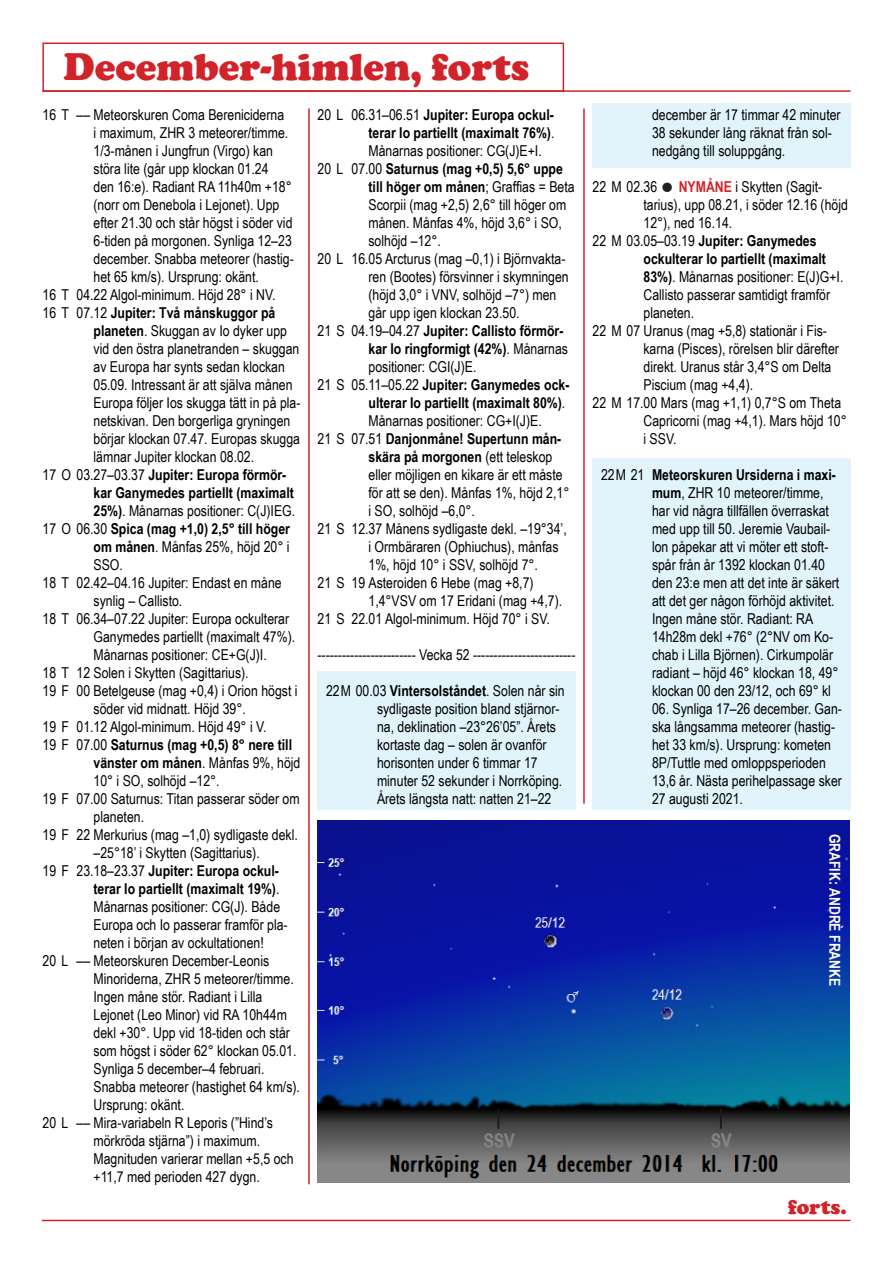
<style>
.page{position:relative;width:893px;height:1263px;background:#fff}
.page>*{position:absolute;margin:0;border:0;box-sizing:border-box;transform-origin:0 0}
.t1{font:900 39px "Cooper";color:#d1232a}
.t2{font:900 21px "Cooper";color:#d1232a}
.Kalender{font:15px/18px "Arial Narrow";color:#000}
.Kalender_med_indrag{font:15px/18px "Arial Narrow";color:#000}
.Kalender-2{font:700 15px/18px "Arial Narrow";color:#000}
.Byline{font:700 15px "Arial Narrow";color:#fff}
.s1{font-weight:700}
.s2{font-weight:400}
.s3{color:#231f20}
.s4{font-weight:700;color:#d1232a}
</style>
<div class="page">
<div style="left:592px;top:459px;width:259px;height:351px;background:#e1f4fc"></div>
<div style="left:592px;top:103px;width:259px;height:65px;background:#e1f4fc"></div>
<div style="left:317px;top:671px;width:259px;height:139px;background:#e1f4fc"></div>
<div style="left:42px;top:43px;width:522px;height:49px;border:2px solid #d1232a"></div>
<hr style="left:43px;top:90px;width:808px;height:2px;background:#d1232a">
<hr style="left:42px;top:1220px;width:808px;height:1px;background:#d1232a">
<img style="left:317px;top:820px;width:533px;height:363px">
<hr style="left:308px;top:108px;width:2px;height:1076px;background:#d1232a">
<hr style="left:583px;top:108px;width:2px;height:696px;background:#d1232a">
<p class="t1" style="left:63px;top:44px;width:467px">December-himlen, forts</p>
<p class="Kalender" style="left:94px;top:105px;width:202px;text-indent:-51px">16 T –– Meteorskuren Coma Bereniciderna<br>i maximum, ZHR 3 meteorer/timme.<br>1/3-månen i Jungfrun (Virgo) kan störa lite (går upp klockan 01.24<br>den 16:e). Radiant RA 11h40m +18° (norr om Denebola i Lejonet). Upp efter 21.30 och står högst i söder vid 6-tiden på morgonen. Synliga 12–23 december. Snabba meteorer (hastig&shy;het 65 km/s). Ursprung: okänt.</p>
<p class="Kalender" style="left:43px;top:285px;width:235px">16 T 04.22 Algol-minimum. Höjd 28° i NV.</p>
<p class="Kalender" style="left:94px;top:303px;width:208px;text-indent:-51px">16 T 07.12 <span class="s1">Jupiter: Två månskuggor på planeten</span>. Skuggan av Io dyker upp vid den östra planetranden – skuggan av Europa har synts sedan klockan 05.09. Intressant är att själva månen Europa följer Ios skugga tätt in på pla&shy;netskivan. Den borgerliga gryningen börjar klockan 07.47. Europas skugga lämnar Jupiter klockan 08.02.</p>
<p class="Kalender-2" style="left:94px;top:465px;width:203px;text-indent:-51px"><span class="s2">17 O 03.27–03.37</span> Jupiter: Europa förmör&shy;kar Ganymedes partiellt (maximalt<br>25%)<span class="s2">. Månarnas positioner: C(J)IEG.</span></p>
<p class="Kalender-2" style="left:94px;top:519px;width:198px;text-align:justify;text-indent:-51px"><span class="s2">17 O 06.30</span> Spica (mag +1,0) 2,5° till höger om månen<span class="s2">. Månfas 25%, höjd 20° i SSO.</span></p>
<p class="Kalender" style="left:94px;top:573px;width:190px;text-indent:-51px">18 T 02.42–04.16 Jupiter: Endast en måne synlig – Callisto.</p>
<p class="Kalender" style="left:94px;top:609px;width:203px;text-indent:-51px">18 T 06.34–07.22 Jupiter: Europa ockulterar<br>Ganymedes partiellt (maximalt 47%).<br>Månarnas positioner: CE+G(J)I.</p>
<p class="Kalender" style="left:43px;top:663px;width:208px">18 T 12 Solen i Skytten (Sagittarius).</p>
<p class="Kalender" style="left:43px;top:681px;width:257px;text-align:center">19 F 00 Betelgeuse (mag +0,4) i Orion högst i söder vid midnatt. Höjd 39°.</p>
<p class="Kalender" style="left:43px;top:717px;width:226px">19 F 01.12 Algol-minimum. Höjd 49° i V.</p>
<p class="Kalender" style="left:94px;top:735px;width:208px;text-indent:-51px">19 F 07.00 <span class="s1">Saturnus (mag +0,5) 8° nere till vänster om månen</span>. Månfas 9%, höjd<br>10° i SO, solhöjd –12°.</p>
<p class="Kalender" style="left:94px;top:789px;width:208px;text-indent:-51px">19 F 07.00 Saturnus: Titan passerar söder om planeten.</p>
<p class="Kalender" style="left:94px;top:825px;width:206px;text-indent:-51px">19 F 22 Merkurius (mag –1,0) sydligaste dekl. –25°18’ i Skytten (Sagittarius).</p>
<p class="Kalender" style="left:94px;top:861px;width:196px;text-indent:-51px">19 F 23.18–23.37 <span class="s1">Jupiter: Europa ockul&shy;terar Io partiellt (maximalt 19%)</span>.<br>Månarnas positioner: CG(J). Både Europa och Io passerar framför pla&shy;neten i början av ockultationen!</p>
<p class="Kalender" style="left:94px;top:951px;width:208px;text-indent:-51px">20 L –– Meteorskuren December-Leonis Minoriderna, ZHR 5 meteorer/timme.<br>Ingen måne stör. Radiant i Lilla Lejonet (Leo Minor) vid RA 10h44m dekl +30°. Upp vid 18-tiden och står som högst i söder 62° klockan 05.01.<br>Synliga 5 december–4 februari.<br>Snabba meteorer (hastighet 64 km/s).<br>Ursprung: okänt.</p>
<p class="Kalender" style="left:94px;top:1113px;width:201px;text-indent:-51px">20 L –– Mira-variabeln R Leporis (”Hind’s mörkröda stjärna”) i maximum.<br>Magnituden varierar mellan +5,5 och +11,7 med perioden 427 dygn.</p>
<p class="Kalender-2" style="left:368px;top:105px;width:187px;text-align:justify;text-indent:-51px"><span class="s2">20 L 06.31–06.51</span> Jupiter: Europa ockul&shy;terar Io partiellt (maximalt 76%)<span class="s2">.<br>Månarnas positioner: CG(J)E+I.</span></p>
<p class="Kalender" style="left:368px;top:159px;width:208px;text-indent:-51px">20 L 07.00 <span class="s1">Saturnus (mag +0,5) 5,6° uppe till höger om månen</span>; Graffias = Beta<br>Scorpii (mag +2,5) 2,6° till höger om månen. Månfas 4%, höjd 3,6° i SO, solhöjd –12°.</p>
<p class="Kalender" style="left:368px;top:249px;width:202px;text-indent:-51px">20 L 16.05 Arcturus (mag –0,1) i Björnvakta&shy;ren (Bootes) försvinner i skymningen (höjd 3,0° i VNV, solhöjd –7°) men går upp igen klockan 23.50.</p>
<p class="Kalender-2" style="left:368px;top:321px;width:201px;text-indent:-51px"><span class="s2">21 S 04.19–04.27</span> Jupiter: Callisto förmör&shy;kar Io ringformigt (42%)<span class="s2">. Månarnas positioner: CGI(J)E.</span></p>
<p class="Kalender-2" style="left:368px;top:375px;width:202px;text-indent:-51px"><span class="s2">21 S 05.11–05.22</span> Jupiter: Ganymedes ock&shy;ulterar Io partiellt (maximalt 80%)<span class="s2">.<br>Månarnas positioner: CG+I(J)E.</span></p>
<p class="Kalender" style="left:368px;top:429px;width:202px;text-indent:-51px">21 S 07.51 <span class="s1">Danjonmåne! Supertunn mån&shy;skära på morgonen</span> (ett teleskop eller möjligen en kikare är ett måste för att se den). Månfas 1%, höjd 2,1° i SO, solhöjd –6,0°.</p>
<p class="Kalender" style="left:368px;top:519px;width:200px;text-indent:-51px">21 S 12.37 Månens sydligaste dekl. –19°34’, i Ormbäraren (Ophiuchus), månfas<br>1%, höjd 10° i SSV, solhöjd 7°.</p>
<p class="Kalender" style="left:368px;top:573px;width:195px;text-indent:-51px">21 S 19 Asteroiden 6 Hebe (mag +8,7)<br>1,4°VSV om 17 Eridani (mag +4,7).</p>
<p class="Kalender" style="left:317px;top:609px;width:234px">21 S 22.01 Algol-minimum. Höjd 70° i SV.</p>
<p class="Kalender" style="left:317px;top:645px;width:259px">------------------------ Vecka 52 -------------------------</p>
<p class="Kalender_med_indrag" style="left:377px;top:681px;width:189px;text-indent:-51px">22M 00.03 <span class="s1">Vintersolståndet</span>. Solen når sin sydligaste position bland stjärnor&shy;na, deklination –23°26’05”. Årets kortaste dag – solen är ovanför horisonten under 6 timmar 17 minuter 52 sekunder i Norrköping.<br>Årets längsta natt: natten 21–22</p>
<p class="Kalender_med_indrag" style="left:652px;top:105px;width:190px">december är 17 timmar 42 minuter<br>38 sekunder lång räknat från sol&shy;nedgång till soluppgång.</p>
<p class="Kalender" style="left:643px;top:177px;width:206px;text-indent:-51px">22 M 02.36 <span class="s3">●</span> <span class="s4">NYMÅNE</span> i Skytten (Sagit&shy;tarius), upp 08.21, i söder 12.16 (höjd<br>12°), ned 16.14.</p>
<p class="Kalender" style="left:643px;top:231px;width:201px;text-indent:-51px">22 M 03.05–03.19 <span class="s1">Jupiter: Ganymedes ockulterar Io partiellt (maximalt<br>83%)</span>. Månarnas positioner: E(J)G+I.<br>Callisto passerar samtidigt framför planeten.</p>
<p class="Kalender" style="left:643px;top:321px;width:197px;text-indent:-51px">22 M 07 Uranus (mag +5,8) stationär i Fis&shy;karna (Pisces), rörelsen blir därefter direkt. Uranus står 3,4°S om Delta Piscium (mag +4,4).</p>
<p class="Kalender" style="left:643px;top:393px;width:205px;text-indent:-51px">22 M 17.00 Mars (mag +1,1) 0,7°S om Theta<br>Capricorni (mag +4,1). Mars höjd 10° i SSV.</p>
<p class="Kalender_med_indrag" style="left:652px;top:465px;width:189px;text-indent:-51px">22M 21 <span class="s1">Meteorskuren Ursiderna i maxi&shy;mum</span>, ZHR 10 meteorer/timme, har vid några tillfällen överraskat med upp till 50. Jeremie Vaubail&shy;lon påpekar att vi möter ett stoft&shy;spår från år 1392 klockan 01.40 den 23:e men att det inte är säkert att det ger någon förhöjd aktivitet.<br>Ingen måne stör. Radiant: RA<br>14h28m dekl +76° (2°NV om Ko&shy;chab i Lilla Björnen). Cirkumpolär radiant – höjd 46° klockan 18, 49° klockan 00 den 23/12, och 69° kl</p>
<p class="Kalender_med_indrag" style="left:652px;top:699px;width:191px">06. Synliga 17–26 december. Gan&shy;ska långsamma meteorer (hastig&shy;het 33 km/s). Ursprung: kometen<br>8P/Tuttle med omloppsperioden<br>13,6 år. Nästa perihelpassage sker<br>27 augusti 2021.</p>
<p class="Byline" style="left:846px;top:834px;width:154px;rotate:90deg">GRAFIK: ANDRÈ FRANKE</p>
<p class="t2" style="left:788px;top:1195px;width:60px">forts.</p>
</div>
